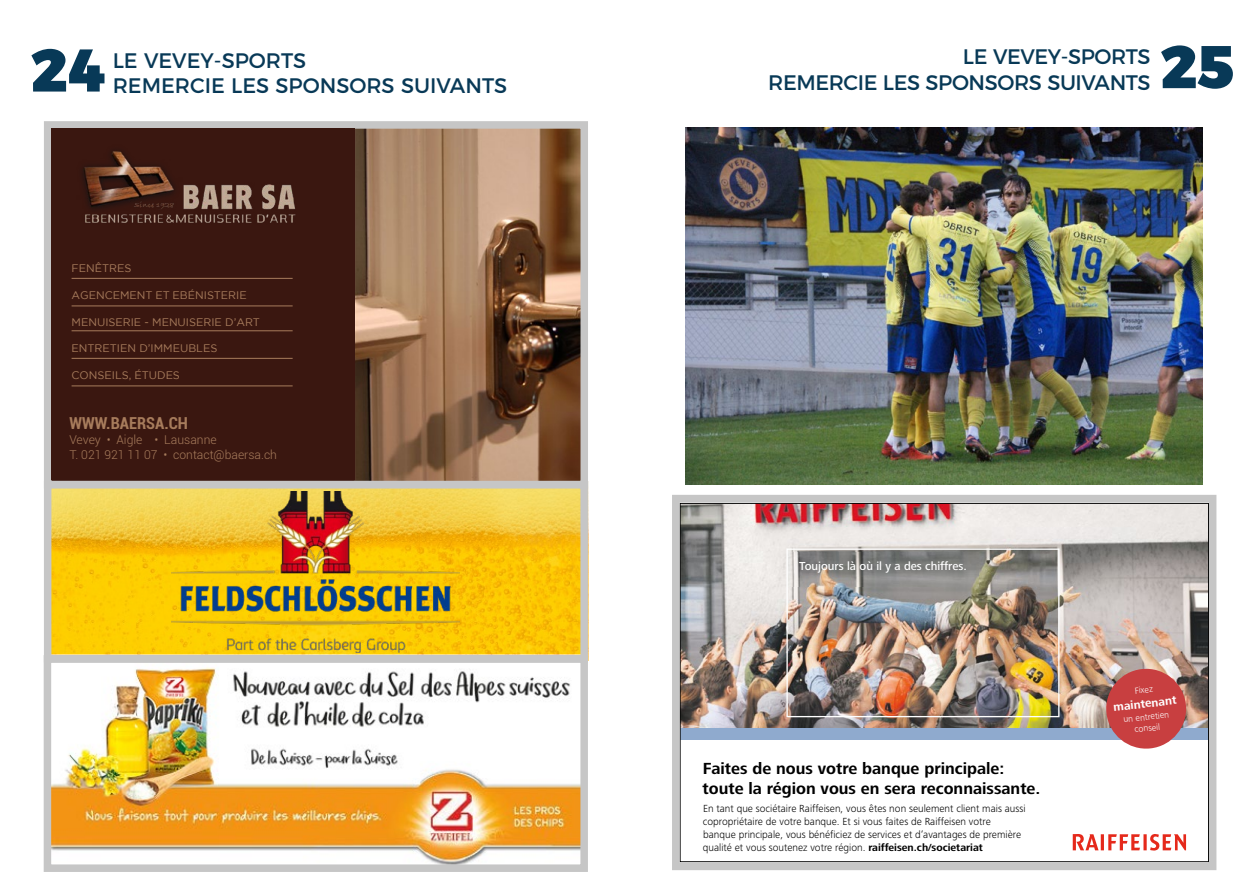
<style>
.page{position:relative;width:1259px;height:893px;background:#fff}
.page>*{position:absolute;margin:0;border:0;box-sizing:border-box;transform-origin:0 0}
.t1{font:900 60px "Montserrat";color:#083957}
.t2{font:21px/25.2px "Montserrat";letter-spacing:-.02em;color:#083956;text-align:right}
.t3{font:21px "Montserrat";color:#083957}
.t4{font:700 16.65px/20px "Frutiger Next LT";color:#000}
.t5{font:700 condensed 16.5px "Roboto";color:#a77c5c}
.t6{font:300 12.15px/15px "Roboto";color:#a77c5c}
.t7{font:500 12px "Frutiger Next LT";color:#fff}
.t8{font:700 12px "Frutiger Next LT";color:#fff}
.t9{font:10.95px "Gotham";color:#a77c5c}
.t10{font:300 10.65px/12.8px "Frutiger Next LT";color:#000}
.t11{font:300 9.3px/11.1px "Frutiger Next LT";color:#fff;text-align:center}
.s1{font-weight:700}
</style>
<div class="page">
<svg style="left:1072px;top:834px;width:114px;height:17px"></svg>
<img style="left:682px;top:505px;width:524px;height:223px">
<div style="left:680px;top:728px;width:528px;height:12px;background:#8faace"></div>
<img style="left:791px;top:552px;width:187px;height:35px">
<div style="left:786px;top:548px;width:273px;height:169px;border:1px solid #fff"></div>
<img style="left:1104px;top:667px;width:84px;height:82px">
<div style="left:672px;top:495px;width:544px;height:375px;border:8px solid #c6c6c6"></div>
<img style="left:53px;top:490px;width:526px;height:164px">
<img style="left:53px;top:667px;width:526px;height:196px">
<img style="left:171px;top:491px;width:289px;height:161px">
<div style="left:44px;top:481px;width:544px;height:182px;border:8px solid #c6c6c6"></div>
<div style="left:44px;top:655px;width:544px;height:217px;border:8px solid #c6c6c6"></div>
<img style="left:354px;top:130px;width:225px;height:349px">
<div style="left:44px;top:121px;width:544px;height:367px;border:8px solid #c6c6c6"></div>
<div style="left:51px;top:129px;width:303px;height:351px;background:#3a1710"></div>
<img style="left:82px;top:151px;width:214px;height:72px">
<hr style="left:72px;top:278px;width:221px;height:1px;background:#a77c5c">
<hr style="left:72px;top:330px;width:221px;height:1px;background:#a77c5c">
<hr style="left:72px;top:306px;width:221px;height:1px;background:#a77c5c">
<hr style="left:72px;top:358px;width:221px;height:1px;background:#a77c5c">
<hr style="left:72px;top:386px;width:221px;height:1px;background:#a77c5c">
<img style="left:685px;top:128px;width:517px;height:357px">
<h1 class="t1" style="left:31px;top:20px;width:76px">24</h1>
<h2 class="t3" style="left:113px;top:44px;width:195px">LE VEVEY-SPORTS</h2>
<h2 class="t3" style="left:113px;top:69px;width:396px">REMERCIE LES SPONSORS SUIVANTS</h2>
<p class="t9" style="left:72px;top:261px;width:61px">FENÊTRES</p>
<p class="t9" style="left:72px;top:288px;width:177px">AGENCEMENT ET EBÉNISTERIE</p>
<p class="t9" style="left:72px;top:315px;width:190px">MENUISERIE - MENUISERIE D’ART</p>
<p class="t9" style="left:72px;top:341px;width:147px">ENTRETIEN D’IMMEUBLES</p>
<p class="t9" style="left:72px;top:368px;width:110px">CONSEILS, ÉTUDES</p>
<h3 class="t5" style="left:69px;top:411px;width:120px">WWW.BAERSA.CH</h3>
<p class="t6" style="left:69px;top:431px;width:209px">Vevey • Aigle • Lausanne<br>T. 021 921 11 07 • contact@baersa.ch</p>
<h2 class="t2" style="left:768px;top:43px;width:384px">LE VEVEY-SPORTS<br>REMERCIE LES SPONSORS SUIVANTS</h2>
<h1 class="t1" style="left:1160px;top:16px;width:76px">25</h1>
<p class="t7" style="left:799px;top:560px;width:169px">Toujours là où il y a des chiffres.</p>
<h3 class="t4" style="left:702px;top:759px;width:339px">Faites de nous votre banque principale: toute la région vous en sera reconnaissante.</h3>
<p class="t10" style="left:703px;top:802px;width:324px">En tant que sociétaire Raiffeisen, vous êtes non seulement client mais aussi copropriétaire de votre banque. Et si vous faites de Raiffeisen votre banque principale, vous bénéficiez de services et d‘avantages de première qualité et vous soutenez votre région. <span class="s1">raiffeisen.ch/societariat</span></p>
<p class="t11" style="left:1134px;top:685px;width:20px;rotate:-6deg">Fixez</p>
<p class="t8" style="left:1112px;top:700px;width:65px;rotate:-6deg">maintenant</p>
<p class="t11" style="left:1123px;top:714px;width:47px;rotate:-6deg">un entretien conseil</p>
</div>
